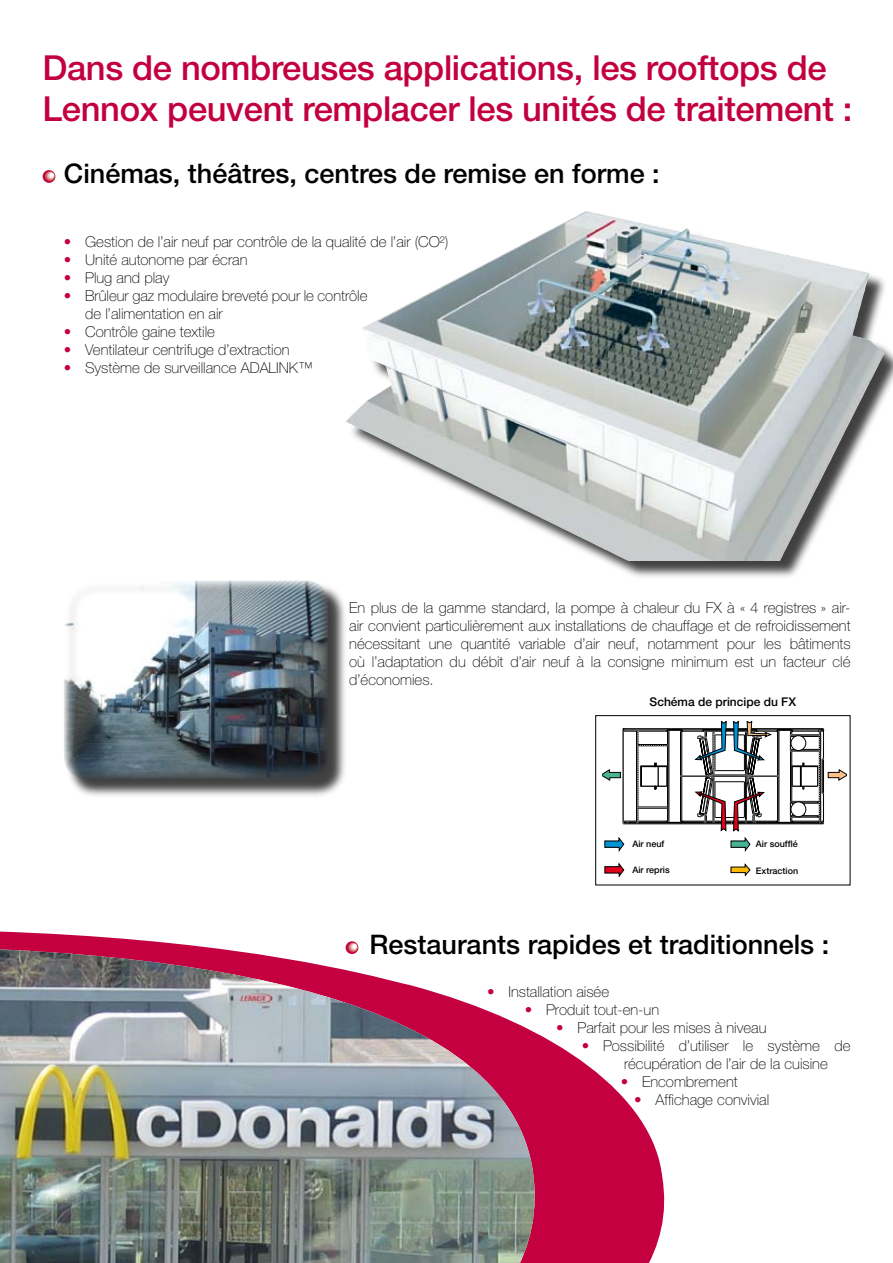
<style>
.page{position:relative;width:893px;height:1263px;background:#fff}
.page>*{position:absolute;margin:0;border:0;box-sizing:border-box;transform-origin:0 0}
.t1{font:500 34.5px/41.4px "Helvetica Neue";letter-spacing:-.01em;color:#c3003f}
.t2{font:500 27px "Helvetica Neue";color:#000}
.t3{font:100 15px/18px "Helvetica Neue";color:#000}
.t4{font:100 15px/18px "Helvetica Neue";color:#c3003f;text-align:justify}
.t5{font:500 12px "Helvetica Neue";color:#000}
.t6{font:500 9px "Helvetica Neue";color:#000}
</style>
<div class="page">
<svg style="left:0;top:836px;width:686px;height:427px"></svg>
<svg style="left:43px;top:170px;width:12px;height:13px"></svg>
<svg style="left:46px;top:172px;width:9px;height:9px"></svg>
<div style="left:46px;top:172px;width:8px;height:8px;background:#d66d73;border-radius:50%"></div>
<div style="left:47px;top:172px;width:7px;height:8px;background:#db8082;border-radius:50%"></div>
<svg style="left:48px;top:173px;width:6px;height:6px"></svg>
<svg style="left:347px;top:942px;width:11px;height:10px"></svg>
<div style="left:348px;top:943px;width:10px;height:9px;background:#cb4457;border-radius:50%"></div>
<svg style="left:351px;top:944px;width:6px;height:2px"></svg>
<img style="left:0;top:946px;width:554px;height:317px">
<div style="left:347px;top:212px;width:546px;height:369px;background:#000;opacity:.75"></div>
<img style="left:782px;top:336px;width:102px;height:221px">
<div style="left:65px;top:582px;width:283px;height:216px;background:#000;opacity:.75"></div>
<img style="left:64px;top:581px;width:264px;height:198px;border-radius:21px">
<svg style="left:604px;top:862px;width:20px;height:15px"></svg>
<svg style="left:602px;top:721px;width:244px;height:110px"></svg>
<div style="left:595px;top:715px;width:255px;height:170px;border:1px solid #000"></div>
<svg style="left:730px;top:837px;width:20px;height:14px"></svg>
<svg style="left:730px;top:863px;width:20px;height:13px"></svg>
<svg style="left:604px;top:837px;width:20px;height:14px"></svg>
<h1 class="t1" style="left:43px;top:47px;width:811px">Dans de nombreuses applications, les rooftops de<br>Lennox peuvent remplacer les unités de traitement :</h1>
<h2 class="t2" style="left:64px;top:157px;width:597px">Cinémas, théâtres, centres de remise en forme :</h2>
<p class="t4" style="left:64px;top:233px;width:9px">• • • •</p>
<p class="t4" style="left:64px;top:323px;width:9px">• • •</p>
<p class="t3" style="left:85px;top:233px;width:365px">Gestion de l’air neuf par contrôle de la qualité de l’air (CO²)<br>Unité autonome par écran<br>Plug and play<br>Brûleur gaz modulaire breveté pour le contrôle<br>de l’alimentation en air<br>Contrôle gaine textile<br>Ventilateur centrifuge d’extraction<br>Système de surveillance ADALINK™</p>
<p class="t3" style="left:349px;top:598px;width:503px;text-align:justify">En plus de la gamme standard, la pompe à chaleur du FX à « 4 registres » air&shy;air convient particulièrement aux installations de chauffage et de refroidissement nécessitant une quantité variable d’air neuf, notamment pour les bâtiments où l’adaptation du débit d’air neuf à la consigne minimum est un facteur clé d’économies.</p>
<p class="t5" style="left:650px;top:694px;width:148px">Schéma de principe du FX</p>
<p class="t6" style="left:632px;top:838px;width:34px">Air neuf</p>
<p class="t6" style="left:756px;top:838px;width:43px">Air soufflé</p>
<p class="t6" style="left:756px;top:866px;width:44px">Extraction</p>
<p class="t6" style="left:632px;top:865px;width:39px">Air repris</p>
<h2 class="t2" style="left:370px;top:928px;width:461px">Restaurants rapides et traditionnels :</h2>
<p class="t3" style="left:508px;top:982px;width:102px">Installation aisée</p>
<p class="t3" style="left:546px;top:1000px;width:115px">Produit tout-en-un</p>
<p class="t3" style="left:577px;top:1018px;width:190px">Parfait pour les mises à niveau</p>
<p class="t3" style="left:603px;top:1036px;width:249px">Possibilité d’utiliser le système de</p>
<p class="t3" style="left:624px;top:1054px;width:205px">récupération de l’air de la cuisine</p>
<p class="t3" style="left:642px;top:1072px;width:97px">Encombrement</p>
<p class="t3" style="left:655px;top:1090px;width:115px">Affichage convivial</p>
<p class="t4" style="left:487px;top:982px;width:9px">•</p>
<p class="t4" style="left:525px;top:1000px;width:9px">•</p>
<p class="t4" style="left:556px;top:1018px;width:9px">•</p>
<p class="t4" style="left:582px;top:1036px;width:9px">•</p>
<p class="t4" style="left:621px;top:1072px;width:9px">•</p>
<p class="t4" style="left:634px;top:1090px;width:9px">•</p>
</div>
